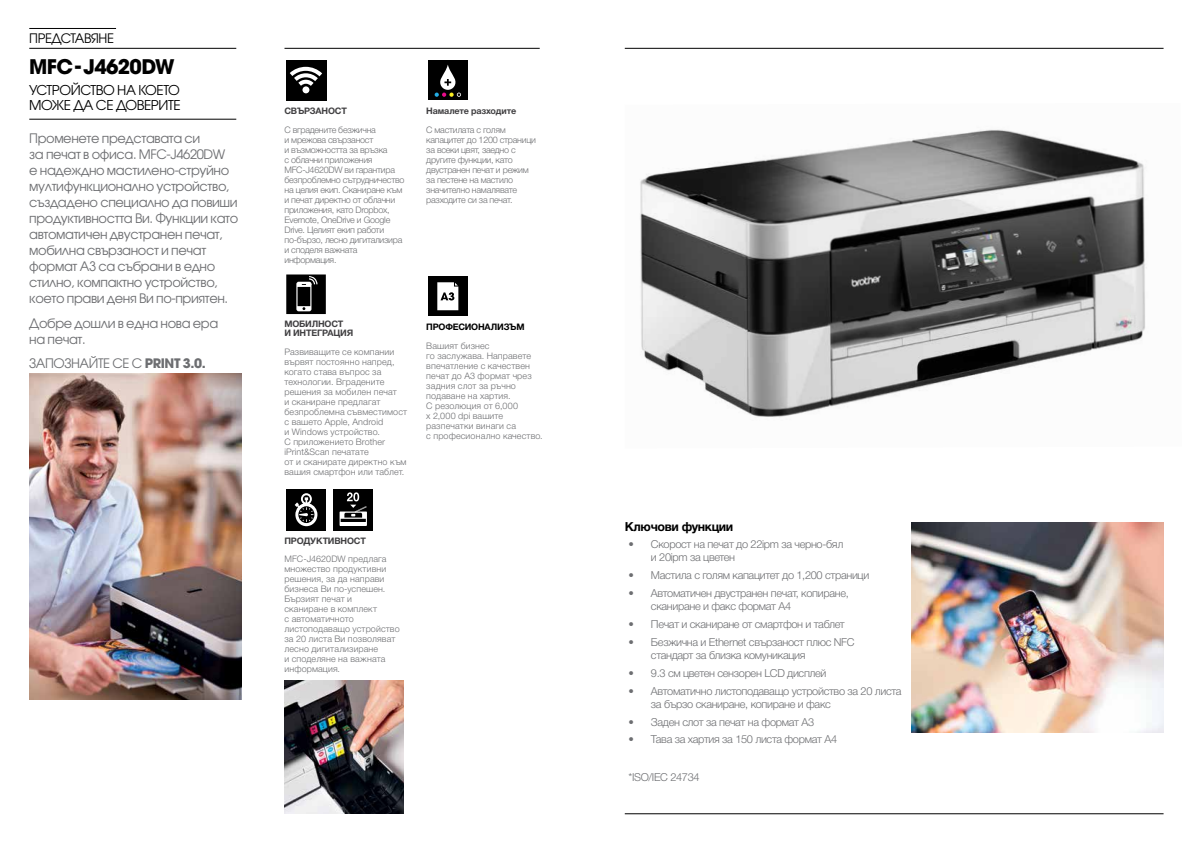
<style>
.page{position:relative;width:1191px;height:842px;background:#fff}
.page>*{position:absolute;margin:0;border:0;box-sizing:border-box;transform-origin:0 0}
.t1{font:20px "Avant Garde Gothic Bd ITC";letter-spacing:-.03em;color:#000}
.t2{font:13.5px/15px "Avant Garde Gothic Bk ITC";letter-spacing:-.03em;color:#000}
.t3{font:13px/16px "Avant Garde Gothic Bk ITC";letter-spacing:-.03em;color:#6d6e71}
.t4{font:13px "Avant Garde Gothic Bk ITC";letter-spacing:-.03em;color:#000}
.t5{font:700 12.5px "Helvetica Neue Cyr";letter-spacing:-.03em;color:#000}
.t6{font:300 11px/13px "Helvetica Neue Cyr";letter-spacing:-.03em;color:#6d6e71}
.t7{font:300 9px/10px "Helvetica Neue Cyr";letter-spacing:.005em;color:#6d6e71}
.t8{font:300 9px/10px "Helvetica Neue Cyr";letter-spacing:-.03em;color:#6d6e71}
.t9{font:700 9px/9px "Helvetica Neue Cyr";letter-spacing:-.02em;color:#414042}
.t10{font:700 9px "Helvetica Neue Cyr";letter-spacing:-.025em;color:#000101}
.s1{font-family:"Avant Garde Gothic Bd ITC"}
</style>
<div class="page">
<hr style="left:29px;top:119px;width:207px;height:1px;background:#000">
<hr style="left:29px;top:48px;width:207px;height:1px;background:#000">
<hr style="left:29px;top:28px;width:87px;height:1px;background:#000">
<hr style="left:625px;top:813px;width:538px;height:1px;background:#000">
<hr style="left:284px;top:48px;width:256px;height:1px;background:#000">
<hr style="left:625px;top:48px;width:538px;height:1px;background:#000">
<img style="left:640px;top:129px;width:507px;height:289px">
<img style="left:29px;top:373px;width:213px;height:326px">
<img style="left:284px;top:680px;width:119px;height:134px">
<div style="left:428px;top:276px;width:40px;height:40px;background:#000"></div>
<svg style="left:437px;top:282px;width:21px;height:28px"></svg>
<div style="left:286px;top:489px;width:40px;height:41px;background:#000"></div>
<svg style="left:295px;top:493px;width:22px;height:33px"></svg>
<div style="left:286px;top:60px;width:40px;height:40px;background:#000"></div>
<svg style="left:290px;top:67px;width:32px;height:19px"></svg>
<div style="left:302px;top:86px;width:7px;height:7px;background:#fff;border-radius:50%"></div>
<svg style="left:286px;top:274px;width:40px;height:40px;background:#272727"></svg>
<img style="left:911px;top:522px;width:252px;height:211px">
<div style="left:428px;top:60px;width:40px;height:40px;background:#000"></div>
<svg style="left:434px;top:65px;width:27px;height:32px"></svg>
<div style="left:333px;top:489px;width:40px;height:41px;background:#000"></div>
<svg style="left:339px;top:492px;width:28px;height:34px"></svg>
<h3 class="t4" style="left:29px;top:30px;width:86px">ПРЕДСТАВЯНЕ</h3>
<h1 class="t1" style="left:29px;top:54px;width:147px">MFC-J4620DW</h1>
<h2 class="t2" style="left:29px;top:82px;width:153px">УСТРОЙСТВО НА КОЕТО<br>МОЖЕ ДА СЕ ДОВЕРИТЕ</h2>
<p class="t3" style="left:29px;top:130px;width:210px">Променете представата си<br>за печат в офиса. MFC-J4620DW<br>е надеждно мастилено-струйно мултифункционално устройство, създадено специално да повиши продуктивността Ви. Функции като автоматичен двустранен печат, мобилна свързаност и печат формат А3 са събрани в едно стилно, компактно устройство, което прави деня Ви по-приятен.</p>
<h3 class="t3" style="left:29px;top:315px;width:190px">Добре дошли в една нова ера на печат.</h3>
<h3 class="t3" style="left:29px;top:355px;width:178px">ЗАПОЗНАЙТЕ СЕ С <span class="s1">PRINT 3.0.</span></h3>
<p class="t9" style="left:284px;top:107px;width:64px">СВЪРЗАНОСТ</p>
<p class="t8" style="left:284px;top:125px;width:121px">С вградените безжична<br>и мрежова свързаност<br>и възможността за връзка<br>с облачни приложения<br>MFC-J4620DW ви гарантира безпроблемно сътрудничество на целия екип. Сканиране към и печат директно от облачни приложения, като Dropbox,<br>Evernote, OneDrive и Google<br>Drive. Целият екип работи по-бързо, лесно дигитализира и споделя важната информация.</p>
<p class="t9" style="left:426px;top:107px;width:91px">Намалете разходите</p>
<p class="t8" style="left:426px;top:125px;width:111px">С мастилата с голям капацитет до 1200 страници за всеки цвят, заедно с другите функции, като двустранен печат и режим за пестене на мастило значително намалявате разходите си за печат.</p>
<p class="t9" style="left:284px;top:320px;width:70px">МОБИЛНОСТ<br>И ИНТЕГРАЦИЯ</p>
<p class="t7" style="left:284px;top:347px;width:124px">Развиващите се компании вървят постоянно напред, когато става въпрос за технологии. Вградените решения за мобилен печат<br>и сканиране предлагат безпроблемна съвместимост с вашето Apple, Android<br>и Windows устройство.<br>С приложението Brother iPrint&amp;Scan печатате<br>от и сканирате директно към вашия смартфон или таблет.</p>
<p class="t10" style="left:426px;top:322px;width:100px">ПРОФЕСИОНАЛИЗЪМ</p>
<p class="t7" style="left:426px;top:341px;width:118px">Вашият бизнес<br>го заслужава. Направете впечатление с качествен печат до А3 формат чрез задния слот за ръчно подаване на хартия.<br>С резолюция от 6,000<br>x 2,000 dpi вашите разпечатки винаги са<br>с професионално качество.</p>
<p class="t9" style="left:284px;top:536px;width:83px">ПРОДУКТИВНОСТ</p>
<p class="t7" style="left:284px;top:554px;width:117px">MFC-J4620DW предлага множество продуктивни решения, за да направи бизнеса Ви по-успешен.<br>Бързият печат и<br>сканиране в комплект<br>с автоматичното листоподаващо устройство за 20 листа Ви позволяват лесно дигитализиране<br>и споделяне на важната информация.</p>
<h3 class="t5" style="left:625px;top:520px;width:110px">Ключови функции</h3>
<p class="t6" style="left:651px;top:537px;width:194px;text-indent:-22px">• Скорост на печат до 22ipm за черно-бял и 20ipm за цветен</p>
<p class="t6" style="left:628px;top:568px;width:242px">• Мастила с голям капацитет до 1,200 страници</p>
<p class="t6" style="left:651px;top:586px;width:199px;text-indent:-22px">• Автоматичен двустранен печат, копиране, сканиране и факс формат А4</p>
<p class="t6" style="left:628px;top:617px;width:218px">• Печат и сканиране от смартфон и таблет</p>
<p class="t6" style="left:651px;top:635px;width:205px;text-indent:-22px">• Безжична и Ethernet свързаност плюс NFC стандарт за близка комуникация</p>
<p class="t6" style="left:628px;top:666px;width:199px">• 9.3 см цветен сензорен LCD дисплей</p>
<p class="t6" style="left:651px;top:684px;width:252px;text-indent:-22px">• Автоматично листоподаващо устройство за 20 листа за бързо сканиране, копиране и факс</p>
<p class="t6" style="left:628px;top:715px;width:187px">• Заден слот за печат на формат А3</p>
<p class="t6" style="left:628px;top:733px;width:210px">• Тава за хартия за 150 листа формат А4</p>
<p class="t6" style="left:628px;top:771px;width:73px">*ISO/IEC 24734</p>
</div>
